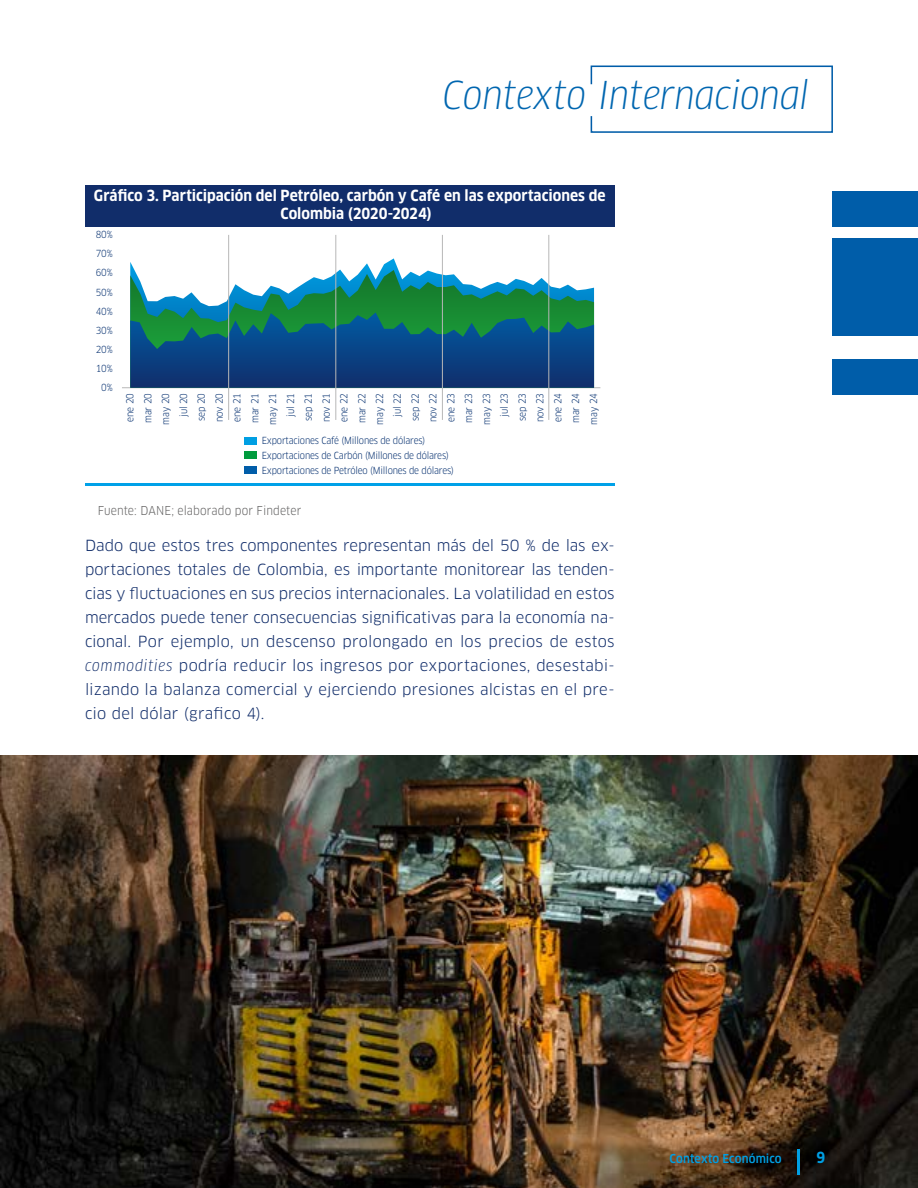
<style>
.page{position:relative;width:918px;height:1188px;background:#fff}
.page>*{position:absolute;margin:0;border:0;box-sizing:border-box;transform-origin:0 0}
.t1{font:italic 37.5px "Clan Pro Narr";color:#0066b0}
.t2{font:15px/24px "Clan Pro";letter-spacing:.01em;color:#112d6a;text-align:justify}
.t3{font:700 15px/18px "Clan Pro Narr";color:#fff}
.t4{font:700 15px "Clan Pro Narr";color:#009fe3}
.t5{font:12px "Clan Pro Narr";letter-spacing:.005em;color:#646363}
.t6{font:500 12px "Clan Pro Narr";letter-spacing:.01em;color:#009fe3}
.t7{font:9.6px/17.9px "Clan Pro Narr";letter-spacing:-.02em;color:#032e6e;text-align:center}
.s1{font-family:"Clan Pro Narr";font-style:italic}
</style>
<div class="page">
<img style="left:0;top:755px;width:918px;height:433px">
<hr style="left:797px;top:1149px;width:2px;height:25px;background:#009fe3">
<svg style="left:590px;top:65px;width:243px;height:68px"></svg>
<div style="left:85px;top:185px;width:530px;height:42px;background:#112d6a"></div>
<hr style="left:85px;top:483px;width:529px;height:2px;background:#00a1e8">
<div style="left:244px;top:437px;width:13px;height:7px;background:#009fe3"></div>
<div style="left:244px;top:452px;width:13px;height:7px;background:#009b3e"></div>
<div style="left:244px;top:467px;width:13px;height:7px;background:#005da9"></div>
<hr style="left:122px;top:387px;width:478px;height:1px;background:#b7b7b7">
<svg style="left:130px;top:270px;width:464px;height:42px"></svg>
<svg style="left:130px;top:312px;width:464px;height:76px;background:#0e5272"></svg>
<hr style="left:228px;top:235px;width:1px;height:185px;background:#b7b7b7">
<hr style="left:336px;top:235px;width:1px;height:185px;background:#b7b7b7">
<hr style="left:442px;top:235px;width:1px;height:185px;background:#b7b7b7">
<hr style="left:549px;top:235px;width:1px;height:185px;background:#b7b7b7">
<div style="left:833px;top:238px;width:85px;height:97px;background:#005da9"></div>
<div style="left:833px;top:191px;width:85px;height:36px;background:#005da9"></div>
<div style="left:833px;top:359px;width:85px;height:36px;background:#005da9"></div>
<h1 class="t1" style="left:443px;top:73px;width:367px">Contexto Internacional</h1>
<p class="t3" style="left:281px;top:187px;width:327px;text-indent:-187px">Gráfico 3. Participación del Petróleo, carbón y Café en las exportaciones de<br>Colombia (2020-2024)</p>
<p class="t7" style="left:96px;top:225px;width:18px;line-height:19px">80%<br>70%<br>60%<br>50%<br>40%<br>30%<br>20%<br>10%<br>0%</p>
<p class="t7" style="left:121px;top:425px;width:33px;text-align:right;rotate:-90deg">ene 20 mar 20 may 20 jul 20 sep 20 nov 20 ene 21 mar 21 may 21 jul 21 sep 21 nov 21 ene 22 mar 22 may 22 jul 22 sep 22 nov 22 ene 23 mar 23 may 23 jul 23 sep 23 nov 23 ene 24 mar 24 may 24</p>
<p class="t7" style="left:262px;top:433px;width:194px;line-height:14.9px;text-align:left">Exportaciones Café (Millones de dólares)<br>Exportaciones de Carbón (Millones de dólares)<br>Exportaciones de Petróleo (Millones de dólares)</p>
<p class="t5" style="left:98px;top:504px;width:205px">Fuente: DANE; elaborado por Findeter</p>
<p class="t2" style="left:85px;top:534px;width:531px">Dado que estos tres componentes representan más del 50 % de las ex&shy;portaciones totales de Colombia, es importante monitorear las tenden&shy;cias y fluctuaciones en sus precios internacionales. La volatilidad en estos mercados puede tener consecuencias significativas para la economía na&shy;cional. Por ejemplo, un descenso prolongado en los precios de estos <span class="s1">commodities</span> podría reducir los ingresos por exportaciones, desestabi&shy;lizando la balanza comercial y ejerciendo presiones alcistas en el pre&shy;cio del dólar (grafico 4).</p>
<p class="t6" style="left:670px;top:1152px;width:114px">Contexto Económico</p>
<p class="t4" style="left:817px;top:1149px;width:10px">9</p>
</div>
